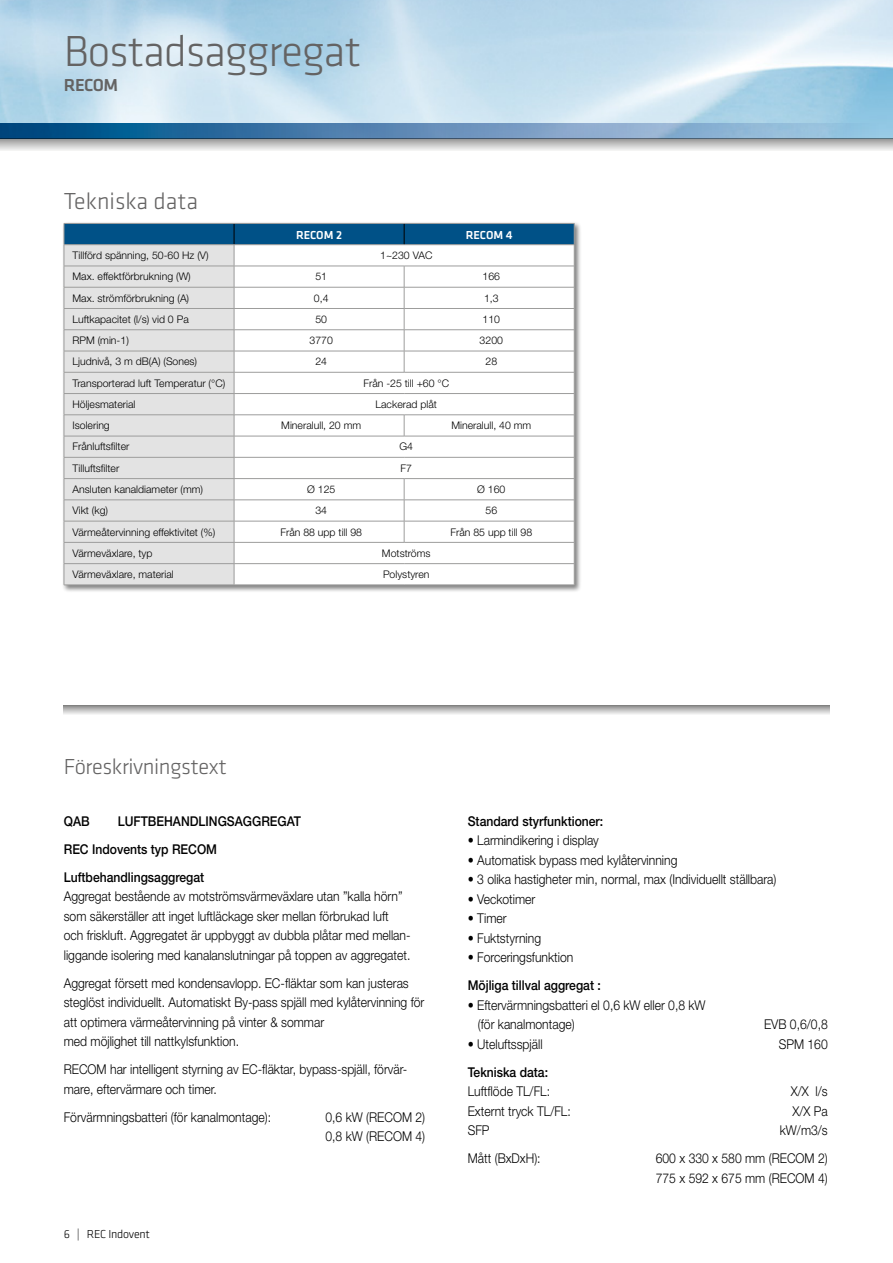
<style>
.page{position:relative;width:893px;height:1263px;background:#fff}
.page>*{position:absolute;margin:0;border:0;box-sizing:border-box;transform-origin:0 0}
.t1{font:300 45px "Klavika";letter-spacing:-.025em;color:#646363}
.t2{font:300 24px "Klavika";color:#646363}
.t3{font:300 22.5px "Klavika";letter-spacing:-.02em;color:#646363}
.t4{font:500 18px "Klavika";letter-spacing:-.03em;color:#646363}
.t5{font:300 13.5px/19.5px "Helvetica Neue LT Std";color:#000;scale:.9 1}
.t6{font:500 13.5px/28px "Helvetica Neue LT Std";color:#000;scale:.9 1}
.t7{font:300 12px "Klavika";letter-spacing:-.02em;color:#000}
.t8{font:500 12px "Klavika";letter-spacing:-.005em;color:#fff}
.t9{font:300 10.5px "Helvetica Neue LT Std";color:#000}
.s1{font-weight:500}
</style>
<div class="page">
<svg style="left:0;top:123px;width:892px;height:15px;background:#5a8db7"></svg>
<svg style="left:892px;top:123px;width:1px;height:15px"></svg>
<svg style="left:0;top:138px;width:893px;height:13px;background:#bdbfc1"></svg>
<div style="left:62px;top:222px;width:520px;height:371px;background:#000;opacity:.5"></div>
<hr style="left:64px;top:585px;width:170px;height:1px;background:#9d9d9c">
<hr style="left:234px;top:585px;width:170px;height:1px;background:#9d9d9c">
<hr style="left:404px;top:585px;width:170px;height:1px;background:#9d9d9c">
<svg style="left:64px;top:223px;width:511px;height:362px"></svg>
<svg style="left:64px;top:706px;width:765px;height:8px;background:#c1c1c1"></svg>
<h1 class="t1" style="left:64px;top:26px;width:299px">Bostadsaggregat</h1>
<h3 class="t4" style="left:64px;top:76px;width:56px">RECOM</h3>
<h2 class="t2" style="left:64px;top:188px;width:136px">Tekniska data</h2>
<p class="t8" style="left:296px;top:228px;width:48px">RECOM 2</p>
<p class="t8" style="left:466px;top:228px;width:48px">RECOM 4</p>
<p class="t9" style="left:72px;top:249px;width:138px">Tillförd spänning, 50-60 Hz (V)</p>
<p class="t9" style="left:380px;top:249px;width:54px">1~230 VAC</p>
<p class="t9" style="left:72px;top:270px;width:120px">Max. effektförbrukning (W)</p>
<p class="t9" style="left:315px;top:270px;width:13px">51</p>
<p class="t9" style="left:483px;top:270px;width:19px">166</p>
<p class="t9" style="left:72px;top:291px;width:118px">Max. strömförbrukning (A)</p>
<p class="t9" style="left:314px;top:291px;width:16px">0,4</p>
<p class="t9" style="left:484px;top:291px;width:16px">1,3</p>
<p class="t9" style="left:72px;top:313px;width:118px">Luftkapacitet (l/s) vid 0 Pa</p>
<p class="t9" style="left:315px;top:313px;width:13px">50</p>
<p class="t9" style="left:483px;top:313px;width:19px">110</p>
<p class="t9" style="left:72px;top:334px;width:58px">RPM (min-1)</p>
<p class="t9" style="left:310px;top:334px;width:25px">3770</p>
<p class="t9" style="left:480px;top:334px;width:25px">3200</p>
<p class="t9" style="left:72px;top:355px;width:126px">Ljudnivå, 3 m dB(A) (Sones)</p>
<p class="t9" style="left:315px;top:355px;width:13px">24</p>
<p class="t9" style="left:485px;top:355px;width:13px">28</p>
<p class="t9" style="left:72px;top:376px;width:154px">Transporterad luft Temperatur (°C)</p>
<p class="t9" style="left:363px;top:376px;width:87px">Från -25 till +60 °C</p>
<p class="t9" style="left:72px;top:398px;width:65px">Höljesmaterial</p>
<p class="t9" style="left:376px;top:398px;width:63px">Lackerad plåt</p>
<p class="t9" style="left:72px;top:419px;width:39px">Isolering</p>
<p class="t9" style="left:281px;top:419px;width:81px">Mineralull, 20 mm</p>
<p class="t9" style="left:451px;top:419px;width:81px">Mineralull, 40 mm</p>
<p class="t9" style="left:72px;top:440px;width:58px">Frånluftsfilter</p>
<p class="t9" style="left:399px;top:440px;width:15px">G4</p>
<p class="t9" style="left:72px;top:462px;width:48px">Tilluftsfilter</p>
<p class="t9" style="left:401px;top:462px;width:13px">F7</p>
<p class="t9" style="left:72px;top:483px;width:132px">Ansluten kanaldiameter (mm)</p>
<p class="t9" style="left:307px;top:483px;width:30px">Ø 125</p>
<p class="t9" style="left:477px;top:483px;width:30px">Ø 160</p>
<p class="t9" style="left:72px;top:504px;width:37px">Vikt (kg)</p>
<p class="t9" style="left:315px;top:504px;width:13px">34</p>
<p class="t9" style="left:485px;top:504px;width:13px">56</p>
<p class="t9" style="left:72px;top:525px;width:144px">Värmeåtervinning effektivitet (%)</p>
<p class="t9" style="left:280px;top:525px;width:83px">Från 88 upp till 98</p>
<p class="t9" style="left:450px;top:525px;width:83px">Från 85 upp till 98</p>
<p class="t9" style="left:72px;top:547px;width:82px">Värmeväxlare, typ</p>
<p class="t9" style="left:382px;top:547px;width:50px">Motströms</p>
<p class="t9" style="left:72px;top:568px;width:103px">Värmeväxlare, material</p>
<p class="t9" style="left:383px;top:568px;width:48px">Polystyren</p>
<h3 class="t3" style="left:64px;top:754px;width:164px">Föreskrivningstext</h3>
<p class="t6" style="left:64px;top:807px;width:30px">QAB</p>
<p class="t6" style="left:64px;top:807px;width:265px;text-indent:54px">LUFTBEHANDLINGSAGGREGAT<br>REC Indovents typ RECOM<br>Luftbehandlingsaggregat</p>
<p class="t5" style="left:64px;top:886px;width:387px">Aggregat bestående av motströmsvärmeväxlare utan ”kalla hörn” som säkerställer att inget luftläckage sker mellan förbrukad luft och friskluft. Aggregatet är uppbyggt av dubbla plåtar med mellan&shy;liggande isolering med kanalanslutningar på toppen av aggregatet.</p>
<p class="t5" style="left:64px;top:973px;width:402px">Aggregat försett med kondensavlopp. EC-fläktar som kan justeras steglöst individuellt. Automatiskt By-pass spjäll med kylåtervinning för att optimera värmeåtervinning på vinter &amp; sommar<br>med möjlighet till nattkylsfunktion.</p>
<p class="t5" style="left:64px;top:1059px;width:383px">RECOM har intelligent styrning av EC-fläktar, bypass-spjäll, förvär&shy;mare, eftervärmare och timer.</p>
<p class="t5" style="left:64px;top:1107px;width:232px">Förvärmningsbatteri (för kanalmontage):</p>
<p class="t5" style="left:325px;top:1107px;width:112px">0,6 kW (RECOM 2)<br>0,8 kW (RECOM 4)</p>
<p class="t7" style="left:64px;top:1228px;width:88px">6 | REC Indovent</p>
<p class="t6" style="left:468px;top:807px;width:152px">Standard styrfunktioner:</p>
<p class="t5" style="left:468px;top:830px;width:147px"><span class="s1">•</span> Larmindikering i display</p>
<p class="t5" style="left:468px;top:850px;width:235px">• Automatisk bypass med kylåtervinning</p>
<p class="t5" style="left:468px;top:869px;width:345px">• 3 olika hastigheter min, normal, max (Individuellt ställbara)</p>
<p class="t5" style="left:468px;top:889px;width:77px">• Veckotimer</p>
<p class="t5" style="left:468px;top:908px;width:45px">• Timer</p>
<p class="t5" style="left:468px;top:928px;width:83px">• Fuktstyrning</p>
<p class="t5" style="left:468px;top:947px;width:119px">• Forceringsfunktion</p>
<p class="t6" style="left:468px;top:971px;width:149px">Möjliga tillval aggregat :</p>
<p class="t5" style="left:478px;top:995px;width:255px;text-indent:-10px"><span class="s1">•</span> Eftervärmningsbatteri el 0,6 kW eller 0,8 kW (för kanalmontage)</p>
<p class="t5" style="left:764px;top:1014px;width:72px">EVB 0,6/0,8</p>
<p class="t5" style="left:468px;top:1034px;width:85px">• Uteluftsspjäll</p>
<p class="t5" style="left:779px;top:1034px;width:56px">SPM 160</p>
<p class="t6" style="left:468px;top:1058px;width:91px">Tekniska data:</p>
<p class="t5" style="left:468px;top:1081px;width:93px">Luftflöde TL/FL:</p>
<p class="t5" style="left:791px;top:1081px;width:42px">X/X l/s</p>
<p class="t5" style="left:468px;top:1101px;width:116px">Externt tryck TL/FL:</p>
<p class="t5" style="left:792px;top:1101px;width:41px">X/X Pa</p>
<p class="t5" style="left:468px;top:1120px;width:26px">SFP</p>
<p class="t5" style="left:780px;top:1120px;width:55px">kW/m3/s</p>
<p class="t5" style="left:468px;top:1148px;width:83px">Mått (BxDxH):</p>
<p class="t5" style="left:656px;top:1148px;width:193px">600 x 330 x 580 mm (RECOM 2)<br>775 x 592 x 675 mm (RECOM 4)</p>
</div>
